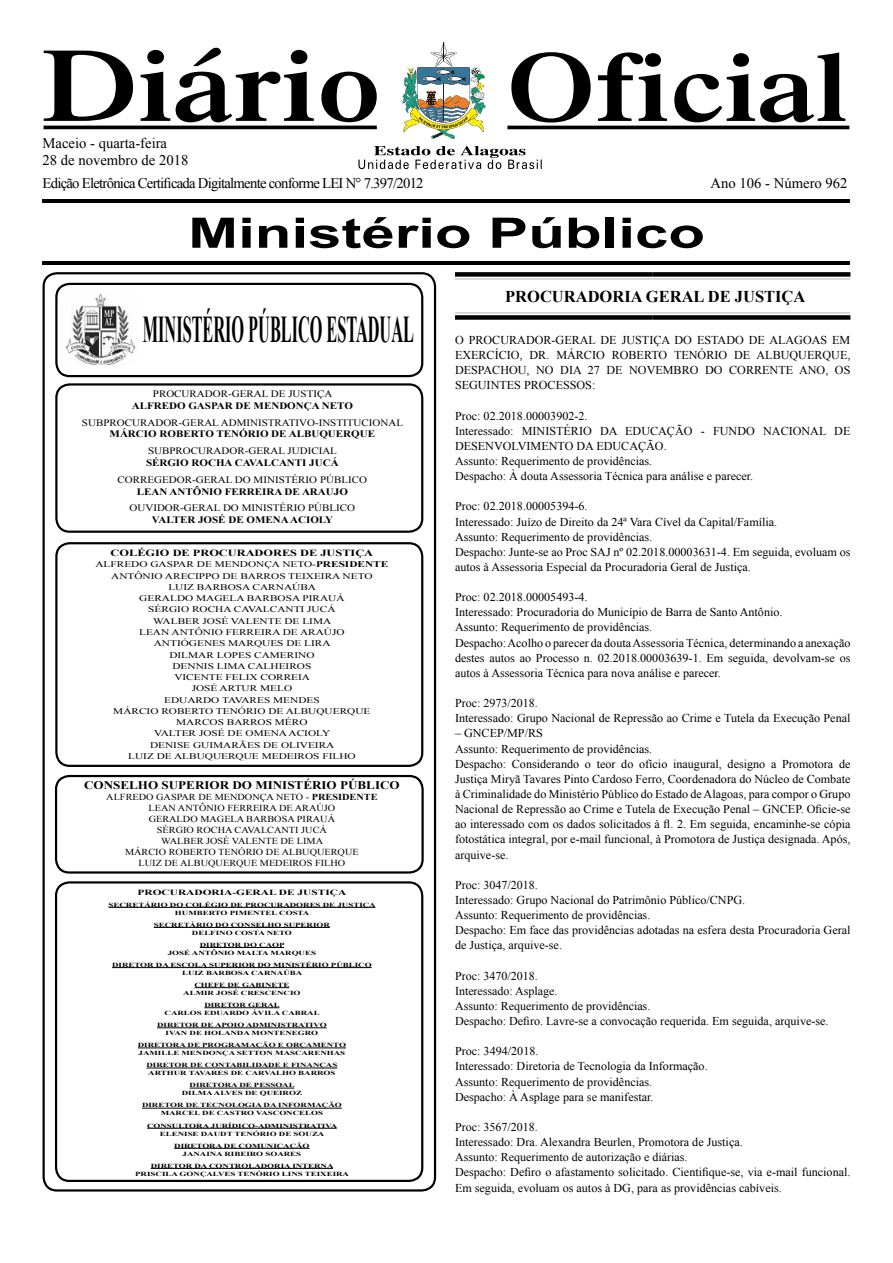
<style>
.page{position:relative;width:893px;height:1263px;background:#fff}
.page>*{position:absolute;margin:0;border:0;box-sizing:border-box;transform-origin:0 0}
.t1{font:700 42px "Arial";color:#000;scale:1.43 1}
.t2{font:700 37.8px "Times New Roman";color:#000;scale:.43 1}
.t3{font:700 16.5px "Times New Roman";color:#000}
.t4{font:14.7px "Times New Roman";letter-spacing:-.05em;color:#000}
.t5{font:14.7px/17.5px "Times New Roman";color:#000}
.t6{font:12px/15.1px "Times New Roman";color:#000}
.t7{font:700 11.7px "Times New Roman";color:#000;scale:1.12 1}
.t8{font:9.75px "Times New Roman";color:#000;scale:1.12 1}
.t9{font:700 9.75px "Times New Roman";color:#000;scale:1.12 1}
.t10{font:700 9.45px "Times New Roman";color:#000;scale:1.31 1}
.t11{font:9.15px/10.9px "Times New Roman";color:#000;text-align:center;scale:1.12 1}
.t12{font:8.7px/11.2px "Times New Roman";color:#000;text-align:center;scale:1.31 1}
.t13{font:700 7.95px "Times New Roman";color:#000;scale:1.43 1}
.t14{font:700 6.3px/7.9px "Times New Roman";color:#000;text-align:center;scale:1.43 1}
.s1{font-weight:700}
</style>
<div class="page">
<hr style="left:507px;top:126px;width:342px;height:3px;background:#000">
<svg style="left:44px;top:43px;width:801px;height:126px"></svg>
<hr style="left:43px;top:261px;width:807px;height:4px;background:#000">
<hr style="left:43px;top:200px;width:807px;height:3px;background:#000">
<div style="left:455px;top:272px;width:198px;height:5px;background:#000"></div>
<div style="left:653px;top:272px;width:197px;height:5px;background:#000"></div>
<hr style="left:653px;top:312px;width:197px;height:2px;background:#ccc">
<hr style="left:455px;top:278px;width:198px;height:2px;background:#ccc">
<hr style="left:653px;top:278px;width:197px;height:2px;background:#ccc">
<hr style="left:455px;top:312px;width:198px;height:2px;background:#ccc">
<div style="left:455px;top:315px;width:198px;height:5px;background:#000"></div>
<div style="left:653px;top:315px;width:197px;height:5px;background:#000"></div>
<div style="left:43px;top:272px;width:393px;height:919px;border:2px solid #000;border-radius:13px"></div>
<div style="left:55px;top:283px;width:368px;height:94px;border:2px solid #000;border-radius:13px"></div>
<div style="left:55px;top:383px;width:368px;height:150px;border:2px solid #000;border-radius:13px"></div>
<div style="left:55px;top:542px;width:368px;height:225px;border:2px solid #000;border-radius:13px"></div>
<div style="left:55px;top:775px;width:369px;height:98px;border:2px solid #000;border-radius:13px"></div>
<div style="left:55px;top:881px;width:368px;height:301px;border:2px solid #000;border-radius:13px"></div>
<img style="left:66px;top:293px;width:70px;height:71px">
<hr style="left:109px;top:907px;width:266px;height:1px;background:#000">
<hr style="left:154px;top:927px;width:176px;height:1px;background:#000">
<hr style="left:200px;top:947px;width:84px;height:1px;background:#000">
<hr style="left:112px;top:967px;width:260px;height:1px;background:#000">
<hr style="left:194px;top:987px;width:95px;height:1px;background:#000">
<hr style="left:204px;top:1007px;width:75px;height:1px;background:#000">
<hr style="left:157px;top:1027px;width:170px;height:1px;background:#000">
<hr style="left:138px;top:1047px;width:208px;height:1px;background:#000">
<hr style="left:146px;top:1068px;width:191px;height:1px;background:#000">
<hr style="left:190px;top:1088px;width:104px;height:1px;background:#000">
<hr style="left:142px;top:1108px;width:200px;height:1px;background:#000">
<hr style="left:147px;top:1128px;width:190px;height:1px;background:#000">
<hr style="left:174px;top:1148px;width:136px;height:1px;background:#000">
<hr style="left:151px;top:1168px;width:182px;height:1px;background:#000">
<p class="t5" style="left:43px;top:134px;width:147px">Maceio - quarta-feira<br>28 de novembro de 2018</p>
<p class="t4" style="left:43px;top:173px;width:383px">Edição Eletrônica Certificada Digitalmente conforme LEI N° 7.397/2012</p>
<p class="t5" style="left:711px;top:174px;width:138px">Ano 106 - Número 962</p>
<h1 class="t1" style="left:188px;top:205px;width:363px">Ministério Público</h1>
<h2 class="t2" style="left:143px;top:303px;width:632px">MINISTÉRIO PÚBLICO ESTADUAL</h2>
<p class="t8" style="left:153px;top:387px;width:162px">PROCURADOR-GERAL DE JUSTIÇA</p>
<p class="t9" style="left:132px;top:399px;width:199px">ALFREDO GASPAR DE MENDONÇA NETO</p>
<p class="t8" style="left:82px;top:416px;width:288px">SUBPROCURADOR-GERAL ADMINISTRATIVO-INSTITUCIONAL</p>
<p class="t9" style="left:110px;top:427px;width:238px">MÁRCIO ROBERTO TENÓRIO DE ALBUQUERQUE</p>
<p class="t8" style="left:148px;top:444px;width:170px">SUBPROCURADOR-GERAL JUDICIAL</p>
<p class="t9" style="left:146px;top:456px;width:174px">SÉRGIO ROCHA CAVALCANTI JUCÁ</p>
<p class="t8" style="left:118px;top:473px;width:224px">CORREGEDOR-GERAL DO MINISTÉRIO PÚBLICO</p>
<p class="t9" style="left:137px;top:485px;width:190px">LEAN ANTÔNIO FERREIRA DE ARAUJO</p>
<p class="t8" style="left:129px;top:502px;width:203px">OUVIDOR-GERAL DO MINISTÉRIO PÚBLICO</p>
<p class="t9" style="left:152px;top:513px;width:163px">VALTER JOSÉ DE OMENA ACIOLY</p>
<p class="t10" style="left:111px;top:546px;width:202px">COLÉGIO DE PROCURADORES DE JUSTIÇA</p>
<p class="t12" style="left:95px;top:559px;width:225px">ALFREDO GASPAR DE MENDONÇA NETO-<span class="s1">PRESIDENTE<br></span>ANTÔNIO ARECIPPO DE BARROS TEIXEIRA NETO<br>LUIZ BARBOSA CARNAÚBA<br>GERALDO MAGELA BARBOSA PIRAUÁ<br>SÉRGIO ROCHA CAVALCANTI JUCÁ<br>WALBER JOSÉ VALENTE DE LIMA<br>LEAN ANTÔNIO FERREIRA DE ARAÚJO<br>ANTIÓGENES MARQUES DE LIRA<br>DILMAR LOPES CAMERINO<br>DENNIS LIMA CALHEIROS<br>VICENTE FELIX CORREIA<br>JOSÉ ARTUR MELO<br>EDUARDO TAVARES MENDES<br>MÁRCIO ROBERTO TENÓRIO DE ALBUQUERQUE<br>MARCOS BARROS MÉRO<br>VALTER JOSÉ DE OMENA ACIOLY<br>DENISE GUIMARÃES DE OLIVEIRA<br>LUIZ DE ALBUQUERQUE MEDEIROS FILHO</p>
<p class="t7" style="left:84px;top:777px;width:283px">CONSELHO SUPERIOR DO MINISTÉRIO PÚBLICO</p>
<p class="t11" style="left:106px;top:792px;width:244px">ALFREDO GASPAR DE MENDONÇA NETO - <span class="s1">PRESIDENTE </span>LEAN ANTÔNIO FERREIRA DE ARAÚJO<br>GERALDO MAGELA BARBOSA PIRAUÁ<br>SÉRGIO ROCHA CAVALCANTI JUCÁ<br>WALBER JOSÉ VALENTE DE LIMA<br>MÁRCIO ROBERTO TENÓRIO DE ALBUQUERQUE<br>LUIZ DE ALBUQUERQUE MEDEIROS FILHO</p>
<p class="t13" style="left:138px;top:886px;width:147px">PROCURADORIA-GERAL DE JUSTIÇA</p>
<p class="t14" style="left:109px;top:900px;width:188px">SECRETÁRIO DO COLÉGIO DE PROCURADORES DE JUSTIÇA<br>HUMBERTO PIMENTEL COSTA</p>
<p class="t14" style="left:154px;top:920px;width:125px">SECRETÁRIO DO CONSELHO SUPERIOR<br>DELFINO COSTA NETO</p>
<p class="t14" style="left:168px;top:940px;width:105px">DIRETOR DO CAOP<br>JOSÉ ANTÔNIO MALTA MARQUES</p>
<p class="t14" style="left:112px;top:961px;width:183px">DIRETOR DA ESCOLA SUPERIOR DO MINISTÉRIO PÚBLICO<br>LUIZ BARBOSA CARNAÚBA</p>
<p class="t14" style="left:183px;top:981px;width:83px">CHEFE DE GABINETE<br>ALMIR JOSÉ CRESCENCIO</p>
<p class="t14" style="left:165px;top:1001px;width:110px">DIRETOR GERAL<br>CARLOS EDUARDO ÁVILA CABRAL</p>
<p class="t14" style="left:157px;top:1021px;width:120px">DIRETOR DE APOIO ADMINISTRATIVO<br>IVAN DE HOLANDA MONTENEGRO</p>
<p class="t14" style="left:138px;top:1041px;width:147px;text-align:left">DIRETORA DE PROGRAMAÇÃO E ORÇAMENTO<br>JAMILLE MENDONÇA SETTON MASCARENHAS</p>
<p class="t14" style="left:146px;top:1061px;width:135px;text-align:left">DIRETOR DE CONTABILIDADE E FINANÇAS<br>ARTHUR TAVARES DE CARVALHO BARROS</p>
<p class="t14" style="left:182px;top:1081px;width:85px">DIRETORA DE PESSOAL<br>DILMA ALVES DE QUEIROZ</p>
<p class="t14" style="left:142px;top:1101px;width:141px">DIRETOR DE TECNOLOGIA DA INFORMAÇÃO<br>MARCEL DE CASTRO VASCONCELOS</p>
<p class="t14" style="left:147px;top:1121px;width:134px">CONSULTORA JURÍDICO-ADMINISTRATIVA<br>ELENISE DAUDT TENÓRIO DE SOUZA</p>
<p class="t14" style="left:174px;top:1141px;width:96px">DIRETORA DE COMUNICAÇÃO<br>JANAINA RIBEIRO SOARES</p>
<p class="t14" style="left:135px;top:1161px;width:151px">DIRETOR DA CONTROLADORIA INTERNA<br>PRISCILA GONÇALVES TENÓRIO LINS TEIXEIRA</p>
<h3 class="t3" style="left:505px;top:285px;width:302px">PROCURADORIA GERAL DE JUSTIÇA</h3>
<p class="t6" style="left:455px;top:332px;width:397px;text-align:justify">O PROCURADOR-GERAL DE JUSTIÇA DO ESTADO DE ALAGOAS EM EXERCÍCIO, DR. MÁRCIO ROBERTO TENÓRIO DE ALBUQUERQUE, DESPACHOU, NO DIA 27 DE NOVEMBRO DO CORRENTE ANO, OS SEGUINTES PROCESSOS:</p>
<p class="t6" style="left:455px;top:408px;width:397px">Proc: 02.2018.00003902-2.<br>Interessado: MINISTÉRIO DA EDUCAÇÃO - FUNDO NACIONAL DE DESENVOLVIMENTO DA EDUCAÇÃO.<br>Assunto: Requerimento de providências.<br>Despacho: À douta Assessoria Técnica para análise e parecer.</p>
<p class="t6" style="left:455px;top:499px;width:397px">Proc: 02.2018.00005394-6.<br>Interessado: Juízo de Direito da 24ª Vara Cível da Capital/Família.<br>Assunto: Requerimento de providências.<br>Despacho: Junte-se ao Proc SAJ nº 02.2018.00003631-4. Em seguida, evoluam os autos à Assessoria Especial da Procuradoria Geral de Justiça.</p>
<p class="t6" style="left:455px;top:589px;width:397px">Proc: 02.2018.00005493-4.<br>Interessado: Procuradoria do Município de Barra de Santo Antônio.<br>Assunto: Requerimento de providências.<br>Despacho: Acolho o parecer da douta Assessoria Técnica, determinando a anexação destes autos ao Processo n. 02.2018.00003639-1. Em seguida, devolvam-se os autos à Assessoria Técnica para nova análise e parecer.</p>
<p class="t6" style="left:455px;top:695px;width:397px">Proc: 2973/2018.<br>Interessado: Grupo Nacional de Repressão ao Crime e Tutela da Execução Penal</p>
<p class="t6" style="left:455px;top:726px;width:397px">– GNCEP/MP/RS<br>Assunto: Requerimento de providências.<br>Despacho: Considerando o teor do ofício inaugural, designo a Promotora de Justiça Miryã Tavares Pinto Cardoso Ferro, Coordenadora do Núcleo de Combate à Criminalidade do Ministério Público do Estado de Alagoas, para compor o Grupo Nacional de Repressão ao Crime e Tutela de Execução Penal – GNCEP. Oficie-se ao interessado com os dados solicitados à fl. 2. Em seguida, encaminhe-se cópia fotostática integral, por e-mail funcional, à Promotora de Justiça designada. Após, arquive-se.</p>
<p class="t6" style="left:455px;top:877px;width:397px">Proc: 3047/2018.<br>Interessado: Grupo Nacional do Patrimônio Público/CNPG.<br>Assunto: Requerimento de providências.<br>Despacho: Em face das providências adotadas na esfera desta Procuradoria Geral de Justiça, arquive-se.</p>
<p class="t6" style="left:455px;top:968px;width:375px">Proc: 3470/2018.<br>Interessado: Asplage.<br>Assunto: Requerimento de providências.<br>Despacho: Defiro. Lavre-se a convocação requerida. Em seguida, arquive-se.</p>
<p class="t6" style="left:455px;top:1043px;width:254px">Proc: 3494/2018.<br>Interessado: Diretoria de Tecnologia da Informação.<br>Assunto: Requerimento de providências.<br>Despacho: À Asplage para se manifestar.</p>
<p class="t6" style="left:455px;top:1119px;width:397px">Proc: 3567/2018.<br>Interessado: Dra. Alexandra Beurlen, Promotora de Justiça.<br>Assunto: Requerimento de autorização e diárias.<br>Despacho: Defiro o afastamento solicitado. Cientifique-se, via e-mail funcional.<br>Em seguida, evoluam os autos à DG, para as providências cabíveis.</p>
</div>
